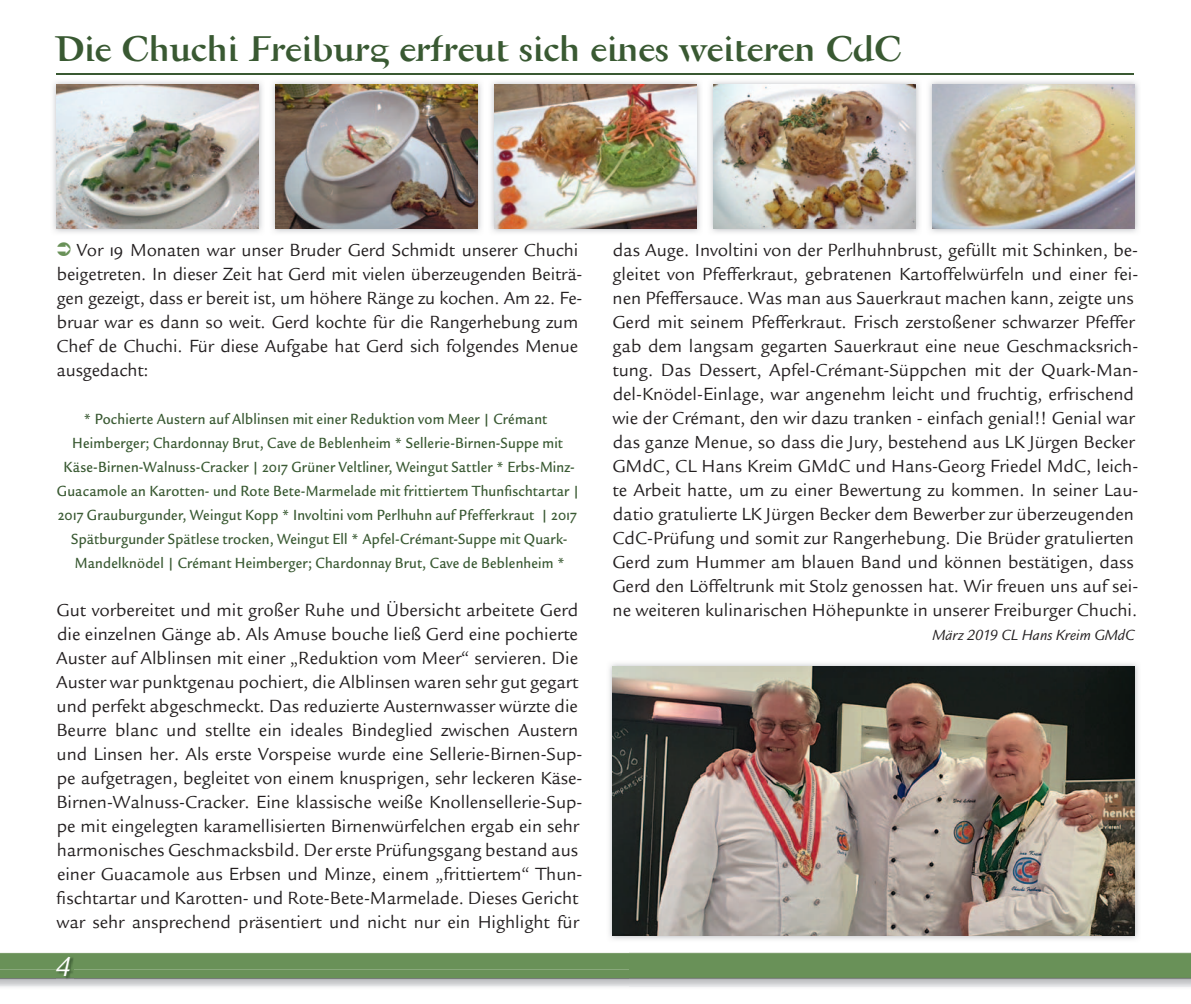
<style>
.page{position:relative;width:1191px;height:1004px;background:#fff}
.page>*{position:absolute;margin:0;border:0;box-sizing:border-box;transform-origin:0 0}
.t1{font:700 36px "AF Retrospecta";letter-spacing:-.01em;color:#395932}
.t2{font:italic 30px "Legacy San ITC";color:#fff}
.t3{font:19px/24px "Legacy San ITC Book OS";color:#231f20}
.t4{font:16px/24px "Legacy San ITC Medi OS";letter-spacing:.015em;color:#395932;text-align:center;scale:.9 1}
.t5{font:italic 16px "Legacy San ITC";color:#231f20}
</style>
<div class="page">
<img style="left:609px;top:663px;width:529px;height:277px">
<img style="left:612px;top:666px;width:522px;height:269px">
<img style="left:272px;top:81px;width:209px;height:152px">
<img style="left:276px;top:85px;width:201px;height:143px">
<img style="left:491px;top:81px;width:209px;height:152px">
<img style="left:494px;top:85px;width:202px;height:143px">
<img style="left:929px;top:81px;width:209px;height:152px">
<img style="left:932px;top:85px;width:202px;height:143px">
<hr style="left:57px;top:73px;width:1077px;height:1px;background:#395932">
<img style="left:53px;top:81px;width:209px;height:152px">
<img style="left:57px;top:85px;width:202px;height:143px">
<img style="left:710px;top:81px;width:209px;height:152px">
<img style="left:713px;top:85px;width:202px;height:143px">
<img style="left:0;top:952px;width:1191px;height:35px">
<img style="left:56px;top:956px;width:18px;height:23px">
<h1 class="t1" style="left:54px;top:25px;width:848px">Die Chuchi Freiburg erfreut sich eines weiteren CdC</h1>
<p class="t3" style="left:57px;top:238px;width:527px;text-indent:20px">Vor 19 Monaten war unser Bruder Gerd Schmidt unserer Chuchi beigetreten. In dieser Zeit hat Gerd mit vielen überzeugenden Beiträ&shy;gen gezeigt, dass er bereit ist, um höhere Ränge zu kochen. Am 22. Fe&shy;bruar war es dann so weit. Gerd kochte für die Rangerhebung zum Chef de Chuchi. Für diese Aufgabe hat Gerd sich folgendes Menue ausgedacht:</p>
<p class="t4" style="left:57px;top:407px;width:582px">* Pochierte Austern auf Alblinsen mit einer Reduktion vom Meer | Crémant Heimberger; Chardonnay Brut, Cave de Beblenheim * Sellerie-Birnen-Suppe mit Käse-Birnen-Walnuss-Cracker | 2017 Grüner Veltliner, Weingut Sattler * Erbs-Minz-Guacamole an Karotten- und Rote Bete-Marmelade mit frittiertem Thunfischtartar | 2017 Grauburgunder, Weingut Kopp * Involtini vom Perlhuhn auf Pfefferkraut | 2017<br>Spätburgunder Spätlese trocken, Weingut Ell * Apfel-Crémant-Suppe mit Quark-Mandelknödel | Crémant Heimberger; Chardonnay Brut, Cave de Beblenheim *</p>
<p class="t3" style="left:56px;top:598px;width:528px">Gut vorbereitet und mit großer Ruhe und Übersicht arbeitete Gerd die einzelnen Gänge ab. Als Amuse bouche ließ Gerd eine pochierte Auster auf Alblinsen mit einer „Reduktion vom Meer“ servieren. Die Auster war punktgenau pochiert, die Alblinsen waren sehr gut gegart und perfekt abgeschmeckt. Das reduzierte Austernwasser würzte die Beurre blanc und stellte ein ideales Bindeglied zwischen Austern und Linsen her. Als erste Vorspeise wurde eine Sellerie-Birnen-Sup&shy;pe aufgetragen, begleitet von einem knusprigen, sehr leckeren Käse-Birnen-Walnuss-Cracker. Eine klassische weiße Knollensellerie-Sup&shy;pe mit eingelegten karamellisierten Birnenwürfelchen ergab ein sehr harmonisches Geschmacksbild. Der erste Prüfungsgang bestand aus einer Guacamole aus Erbsen und Minze, einem „frittiertem“ Thun&shy;fischtartar und Karotten- und Rote-Bete-Marmelade. Dieses Gericht war sehr ansprechend präsentiert und nicht nur ein Highlight für</p>
<h2 class="t2" style="left:56px;top:950px;width:17px">4</h2>
<p class="t3" style="left:612px;top:238px;width:527px">das Auge. Involtini von der Perlhuhnbrust, gefüllt mit Schinken, be&shy;gleitet von Pfefferkraut, gebratenen Kartoffelwürfeln und einer fei&shy;nen Pfeffersauce. Was man aus Sauerkraut machen kann, zeigte uns Gerd mit seinem Pfefferkraut. Frisch zerstoßener schwarzer Pfeffer gab dem langsam gegarten Sauerkraut eine neue Geschmacksrich&shy;tung. Das Dessert, Apfel-Crémant-Süppchen mit der Quark-Man&shy;del-Knödel-Einlage, war angenehm leicht und fruchtig, erfrischend wie der Crémant, den wir dazu tranken - einfach genial!! Genial war das ganze Menue, so dass die Jury, bestehend aus LK Jürgen Becker GMdC, CL Hans Kreim GMdC und Hans-Georg Friedel MdC, leich&shy;te Arbeit hatte, um zu einer Bewertung zu kommen. In seiner Lau&shy;datio gratulierte LK Jürgen Becker dem Bewerber zur überzeugenden CdC-Prüfung und somit zur Rangerhebung. Die Brüder gratulierten Gerd zum Hummer am blauen Band und können bestätigen, dass Gerd den Löffeltrunk mit Stolz genossen hat. Wir freuen uns auf sei&shy;ne weiteren kulinarischen Höhepunkte in unserer Freiburger Chuchi.</p>
<p class="t5" style="left:932px;top:626px;width:203px">März 2019 CL Hans Kreim GMdC</p>
</div>
